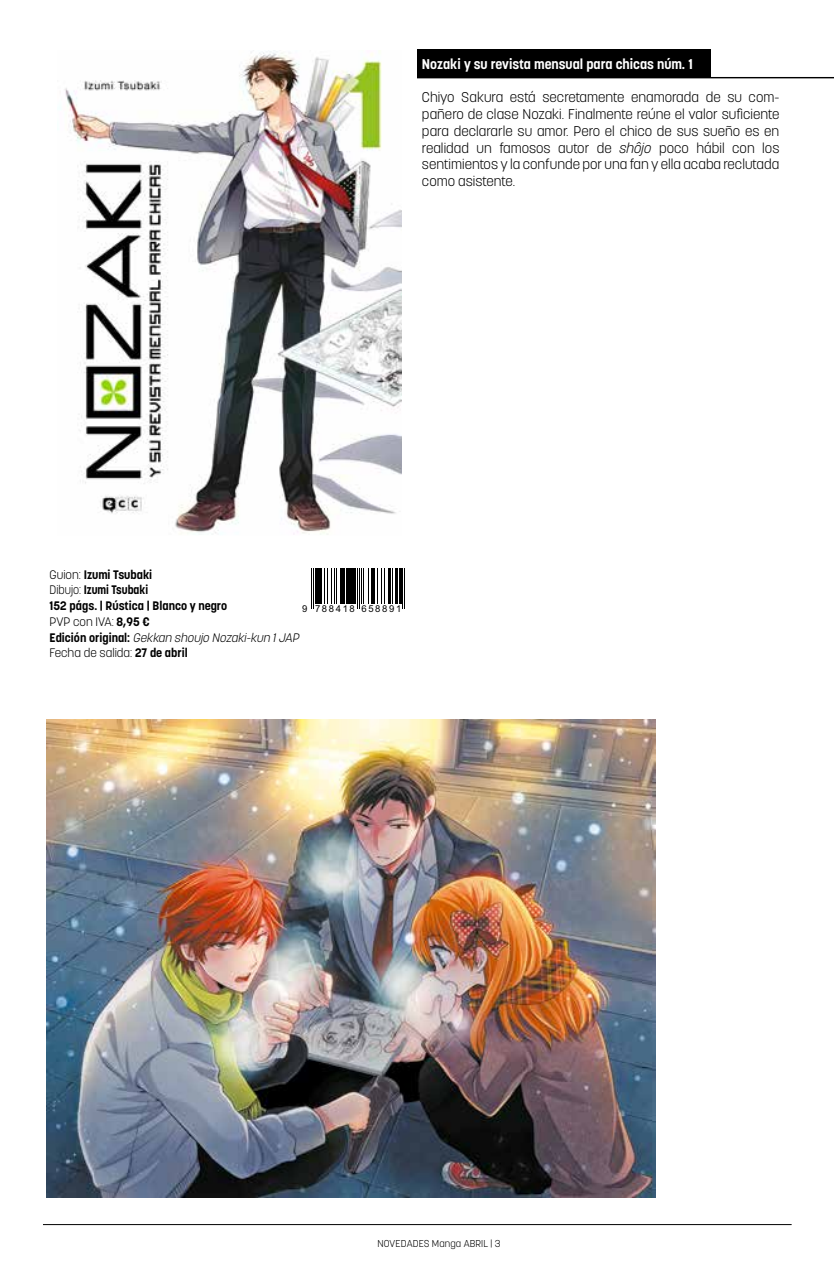
<style>
.page{position:relative;width:834px;height:1275px;background:#fff}
.page>*{position:absolute;margin:0;border:0;box-sizing:border-box;transform-origin:0 0}
.t1{font:300 14px/16.8px "Korolev";color:#000;text-align:justify}
.t2{font:700 14px "Korolev";color:#fff}
.t3{font:700 12.25px/15.8px "Korolev";color:#000}
.t4{font:300 9.97px "Korolev";letter-spacing:.01em;color:#000}
.t5{font:9.45px "Arial";letter-spacing:.17em;color:#000}
.s1{font-style:italic}
.s2{font-weight:300}
.s3{font-weight:300;font-style:italic}
</style>
<div class="page">
<div style="left:417px;top:50px;width:293px;height:28px;background:#000"></div>
<hr style="left:417px;top:77px;width:416px;height:1px;background:#000">
<hr style="left:311px;top:569px;width:1px;height:40px;background:#000">
<hr style="left:313px;top:569px;width:1px;height:40px;background:#000">
<hr style="left:315px;top:569px;width:3px;height:35px;background:#000">
<hr style="left:319px;top:569px;width:2px;height:35px;background:#000">
<hr style="left:324px;top:569px;width:1px;height:35px;background:#000">
<hr style="left:327px;top:569px;width:1px;height:35px;background:#000">
<hr style="left:331px;top:569px;width:1px;height:35px;background:#000">
<hr style="left:334px;top:569px;width:1px;height:35px;background:#000">
<hr style="left:336px;top:569px;width:1px;height:35px;background:#000">
<hr style="left:340px;top:569px;width:2px;height:35px;background:#000">
<hr style="left:343px;top:569px;width:2px;height:35px;background:#000">
<hr style="left:347px;top:569px;width:2px;height:35px;background:#000">
<hr style="left:349px;top:569px;width:3px;height:35px;background:#000">
<hr style="left:352px;top:569px;width:3px;height:35px;background:#000">
<hr style="left:356px;top:569px;width:1px;height:40px;background:#000">
<hr style="left:358px;top:569px;width:1px;height:40px;background:#000">
<hr style="left:360px;top:569px;width:1px;height:35px;background:#000">
<hr style="left:362px;top:569px;width:1px;height:35px;background:#000">
<hr style="left:367px;top:569px;width:1px;height:35px;background:#000">
<hr style="left:370px;top:569px;width:3px;height:35px;background:#000">
<hr style="left:374px;top:569px;width:1px;height:35px;background:#000">
<hr style="left:377px;top:569px;width:1px;height:35px;background:#000">
<hr style="left:381px;top:569px;width:1px;height:35px;background:#000">
<hr style="left:384px;top:569px;width:1px;height:35px;background:#000">
<hr style="left:388px;top:569px;width:3px;height:35px;background:#000">
<hr style="left:392px;top:569px;width:1px;height:35px;background:#000">
<hr style="left:395px;top:569px;width:2px;height:35px;background:#000">
<hr style="left:399px;top:569px;width:2px;height:35px;background:#000">
<hr style="left:402px;top:569px;width:1px;height:40px;background:#000">
<hr style="left:404px;top:569px;width:1px;height:40px;background:#000">
<hr style="left:43px;top:1224px;width:748px;height:1px;background:#000">
<img style="left:64px;top:51px;width:337px;height:484px">
<img style="left:47px;top:720px;width:608px;height:478px">
<p class="t2" style="left:422px;top:55px;width:272px">Nozaki y su revista mensual para chicas núm. 1</p>
<p class="t1" style="left:422px;top:89px;width:359px">Chiyo Sakura está secretamente enamorada de su com&shy;pañero de clase Nozaki. Finalmente reúne el valor suficiente para declararle su amor. Pero el chico de sus sueño es en realidad un famosos autor de <span class="s1">shôjo</span> poco hábil con los sentimientos y la confunde por una fan y ella acaba reclutada como asistente.</p>
<p class="t3" style="left:50px;top:566px;width:253px"><span class="s2">Guion:</span> Izumi Tsubaki<br><span class="s2">Dibujo:</span> Izumi Tsubaki<br>152 págs. | Rústica | Blanco y negro<br><span class="s2">PVP con IVA:</span> 8,95 €<br>E d i c i ó n o r i g i n a l : <span class="s3">Gekkan shoujo Nozaki-kun 1JAP<br></span><span class="s2">Fecha de salida:</span> 27 de abril</p>
<p class="t5" style="left:302px;top:602px;width:101px">9 788418 658891</p>
<p class="t4" style="left:377px;top:1237px;width:124px">NOVEDADES Manga ABRIL | 3</p>
</div>
